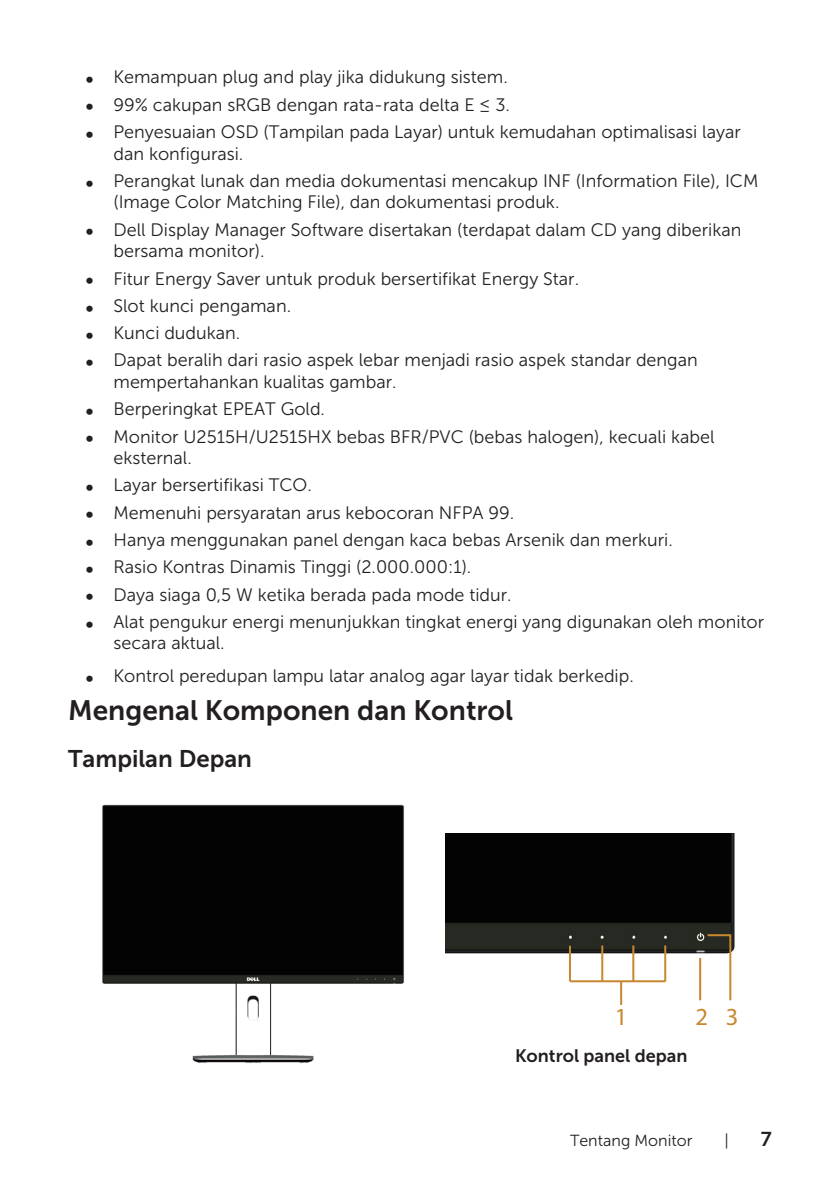
<style>
.page{position:relative;width:840px;height:1191px;background:#fff}
.page>*{position:absolute;margin:0;border:0;box-sizing:border-box;transform-origin:0 0}
.Head_2{font:28px "Museo Sans For Dell 700";color:#231f20}
.t1{font:24.6px "Museo For Dell 300";color:#c78830}
.Head_3{font:24px "Museo Sans For Dell 700";color:#231f20}
.t2{font:20px "Museo Sans For Dell 700";color:#231f20}
.t3{font:18px/21.6px "Museo Sans For Dell 300";color:#231f20}
.t4{font:18px "Museo Sans For Dell 700";color:#231f20}
.t5{font:16px "Museo Sans For Dell 300";color:#231f20}
</style>
<div class="page">
<img style="left:445px;top:834px;width:290px;height:138px">
<hr style="left:568px;top:945px;width:2px;height:36px;background:#c78830">
<hr style="left:698px;top:958px;width:2px;height:42px;background:#c78830">
<hr style="left:601px;top:945px;width:2px;height:36px;background:#c78830">
<hr style="left:632px;top:945px;width:2px;height:36px;background:#c78830">
<svg style="left:705px;top:933px;width:27px;height:68px"></svg>
<hr style="left:663px;top:945px;width:3px;height:36px;background:#c78830">
<hr style="left:569px;top:980px;width:96px;height:2px;background:#c78830">
<hr style="left:619px;top:981px;width:2px;height:24px;background:#c78830">
<img style="left:102px;top:804px;width:302px;height:259px">
<hr style="left:236px;top:982px;width:1px;height:73px;background:#231f20">
<hr style="left:270px;top:982px;width:1px;height:73px;background:#231f20">
<p class="t3" style="left:85px;top:66px;width:424px">∞ Kemampuan plug and play jika didukung sistem.</p>
<p class="t3" style="left:85px;top:94px;width:426px">∞ 99% cakupan sRGB dengan rata-rata delta E ≤ 3.</p>
<p class="t3" style="left:113px;top:121px;width:628px;text-indent:-28px">∞ Penyesuaian OSD (Tampilan pada Layar) untuk kemudahan optimalisasi layar dan konfigurasi.</p>
<p class="t3" style="left:113px;top:170px;width:646px;text-indent:-28px">∞ Perangkat lunak dan media dokumentasi mencakup INF (Information File), ICM (Image Color Matching File), dan dokumentasi produk.</p>
<p class="t3" style="left:113px;top:219px;width:629px;text-indent:-28px">∞ Dell Display Manager Software disertakan (terdapat dalam CD yang diberikan bersama monitor).</p>
<p class="t3" style="left:85px;top:268px;width:495px">∞ Fitur Energy Saver untuk produk bersertifikat Energy Star.</p>
<p class="t3" style="left:85px;top:295px;width:207px">∞ Slot kunci pengaman.</p>
<p class="t3" style="left:85px;top:322px;width:157px">∞ Kunci dudukan.</p>
<p class="t3" style="left:113px;top:349px;width:585px;text-indent:-28px">∞ Dapat beralih dari rasio aspek lebar menjadi rasio aspek standar dengan mempertahankan kualitas gambar.</p>
<p class="t3" style="left:85px;top:398px;width:241px">∞ Berperingkat EPEAT Gold.</p>
<p class="t3" style="left:113px;top:426px;width:602px;text-indent:-28px">∞ Monitor U2515H/U2515HX bebas BFR/PVC (bebas halogen), kecuali kabel eksternal.</p>
<p class="t3" style="left:85px;top:474px;width:228px">∞ Layar bersertifikasi TCO.</p>
<p class="t3" style="left:85px;top:502px;width:430px">∞ Memenuhi persyaratan arus kebocoran NFPA 99.</p>
<p class="t3" style="left:85px;top:529px;width:589px">∞ Hanya menggunakan panel dengan kaca bebas Arsenik dan merkuri.</p>
<p class="t3" style="left:85px;top:556px;width:387px">∞ Rasio Kontras Dinamis Tinggi (2.000.000:1).</p>
<p class="t3" style="left:85px;top:584px;width:428px">∞ Daya siaga 0,5 W ketika berada pada mode tidur.</p>
<p class="t3" style="left:113px;top:611px;width:651px;text-indent:-28px">∞ Alat pengukur energi menunjukkan tingkat energi yang digunakan oleh monitor secara aktual.</p>
<p class="t3" style="left:85px;top:665px;width:550px">∞ Kontrol peredupan lampu latar analog agar layar tidak berkedip.</p>
<p class="Head_2" style="left:68px;top:694px;width:446px">Mengenal Komponen dan Kontrol</p>
<p class="Head_3" style="left:68px;top:745px;width:185px">Tampilan Depan</p>
<p class="t1" style="left:614px;top:1001px;width:14px">1</p>
<p class="t1" style="left:695px;top:1001px;width:44px">2 3</p>
<p class="t4" style="left:515px;top:1045px;width:174px">Kontrol panel depan</p>
<p class="t5" style="left:569px;top:1131px;width:124px">Tentang Monitor</p>
<p class="t5" style="left:724px;top:1131px;width:6px">|</p>
<p class="t2" style="left:760px;top:1127px;width:12px">7</p>
</div>
